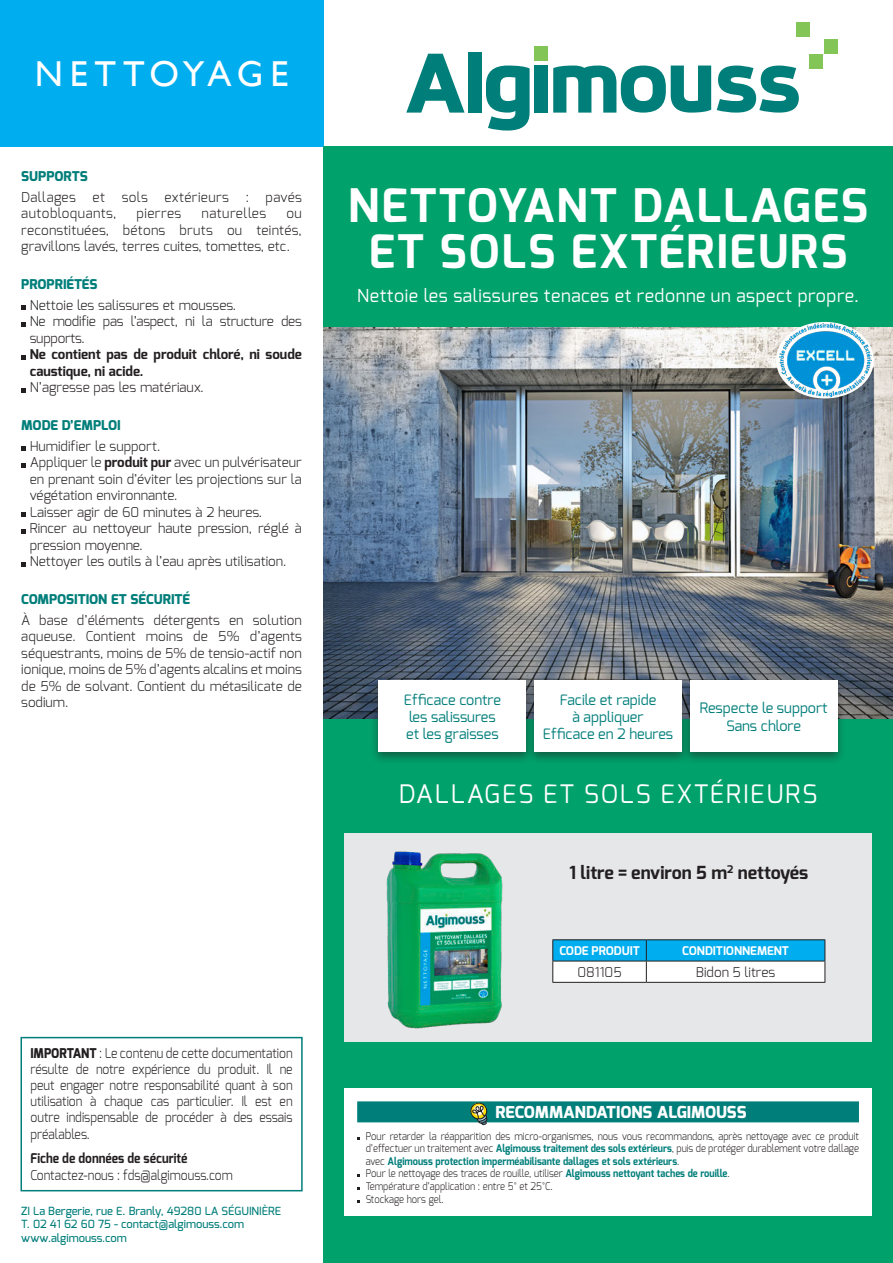
<style>
.page{position:relative;width:893px;height:1263px;background:#fff}
.page>*{position:absolute;margin:0;border:0;box-sizing:border-box;transform-origin:0 0}
.t1{font:700 46.2px/46.2px "Exo";letter-spacing:.04em;color:#fff;text-align:center}
.t2{font:36px "Gill Sans";letter-spacing:.17em;color:#fff}
.t3{font:25.5px "Exo";letter-spacing:.07em;color:#fff}
.t4{font:700 18px "Exo";color:#231f20}
.t5{font:17.85px "Exo";letter-spacing:.03em;color:#fff}
.t6{font:800 16.5px "Exo";color:#fff}
.t7{font:14.4px/17.2px "Exo";color:#007e7a;text-align:center}
.t8{font:300 13.5px/16.5px "Exo";color:#231f20;text-align:justify}
.t9{font:300 13.5px/16.2px "Exo";color:#231f20;text-align:justify;scale:.9 1}
.t10{font:300 13.5px/16.5px "Exo";letter-spacing:-.02em;color:#231f20}
.t11{font:700 13.5px/16.5px "Exo";color:#231f20}
.t12{font:800 13.5px "Exo";color:#007e7a}
.t13{font:300 13.5px/16.5px "Exo";letter-spacing:.025em;color:#231f20}
.t14{font:700 13.5px "Exo";color:#231f20;scale:.9 1}
.t15{font:300 13.5px "Exo";letter-spacing:.035em;color:#231f20}
.t16{font:700 12px "Exo";color:#fff}
.t17{font:500 11.25px/13.5px "Exo";color:#007e7a}
.t18{font:300 10.5px/12.6px "Exo";color:#231f20;scale:.9 1}
.s1{font-weight:700}
.s2{font-weight:800}
.s3{font-weight:700;color:#007e7a}
</style>
<div class="page">
<div style="left:323px;top:147px;width:570px;height:1116px;background:#00a16b"></div>
<div style="left:0;top:0;width:323px;height:147px;background:#00aeef"></div>
<svg style="left:406px;top:54px;width:59px;height:59px"></svg>
<div style="left:468px;top:53px;width:13px;height:60px;background:#007e7a"></div>
<svg style="left:486px;top:66px;width:44px;height:65px"></svg>
<svg style="left:553px;top:66px;width:158px;height:47px"></svg>
<svg style="left:717px;top:66px;width:82px;height:47px"></svg>
<div style="left:535px;top:66px;width:13px;height:47px;background:#007e7a"></div>
<div style="left:535px;top:46px;width:13px;height:15px;background:#84c557"></div>
<div style="left:797px;top:23px;width:13px;height:14px;background:#84c557"></div>
<div style="left:824px;top:39px;width:13px;height:15px;background:#84c557"></div>
<div style="left:810px;top:54px;width:13px;height:14px;background:#84c557"></div>
<div style="left:21px;top:1037px;width:282px;height:154px;border:2px solid #007e7a"></div>
<svg style="left:21px;top:305px;width:5px;height:5px"></svg>
<svg style="left:21px;top:322px;width:5px;height:4px"></svg>
<svg style="left:21px;top:355px;width:5px;height:4px"></svg>
<svg style="left:21px;top:388px;width:5px;height:4px"></svg>
<svg style="left:21px;top:446px;width:5px;height:5px"></svg>
<svg style="left:21px;top:463px;width:5px;height:4px"></svg>
<svg style="left:21px;top:512px;width:5px;height:5px"></svg>
<svg style="left:21px;top:529px;width:5px;height:4px"></svg>
<svg style="left:21px;top:562px;width:5px;height:4px"></svg>
<img style="left:323px;top:327px;width:570px;height:392px">
<div style="left:344px;top:833px;width:528px;height:209px;background:#e6e7e9"></div>
<img style="left:386px;top:851px;width:117px;height:178px">
<div style="left:344px;top:1089px;width:528px;height:127px;background:#fff"></div>
<div style="left:357px;top:1101px;width:502px;height:21px;background:#007e7a"></div>
<svg style="left:470px;top:1102px;width:18px;height:24px"></svg>
<hr style="left:552px;top:939px;width:94px;height:1px;background:#231f20">
<hr style="left:646px;top:939px;width:179px;height:1px;background:#231f20">
<svg style="left:552px;top:940px;width:274px;height:42px;background:#7bcdec"></svg>
<hr style="left:552px;top:982px;width:94px;height:1px;background:#231f20">
<hr style="left:646px;top:982px;width:179px;height:1px;background:#231f20">
<div style="left:370px;top:676px;width:165px;height:88px;background:#231f20;opacity:.5"></div>
<div style="left:378px;top:680px;width:148px;height:72px;background:#fff"></div>
<div style="left:526px;top:676px;width:164px;height:88px;background:#231f20;opacity:.5"></div>
<div style="left:534px;top:680px;width:148px;height:72px;background:#fff"></div>
<div style="left:681px;top:676px;width:165px;height:88px;background:#231f20;opacity:.5"></div>
<div style="left:690px;top:680px;width:148px;height:72px;background:#fff"></div>
<img style="left:776px;top:323px;width:98px;height:74px;border-radius:37px">
<h2 class="t2" style="left:35px;top:52px;width:255px">NETTOYAGE</h2>
<p class="t12" style="left:21px;top:168px;width:68px">SUPPORTS</p>
<p class="t13" style="left:21px;top:189px;width:282px">Dallages et sols extérieurs : pavés autobloquants,</p>
<p class="t15" style="left:136px;top:206px;width:46px">pierres</p>
<p class="t15" style="left:202px;top:206px;width:66px">naturelles</p>
<p class="t8" style="left:21px;top:205px;width:282px;text-indent:265px">ou reconstituées, bétons bruts ou teintés, gravillons lavés, terres cuites, tomettes, etc.</p>
<p class="t12" style="left:21px;top:276px;width:78px">PROPRIÉTÉS</p>
<p class="t10" style="left:30px;top:297px;width:274px">Nettoie les salissures et mousses.<br>Ne modifie pas l’aspect, ni la structure des supports.</p>
<p class="t11" style="left:30px;top:346px;width:274px">Ne contient pas de produit chloré, ni soude caustique, ni acide.</p>
<p class="t8" style="left:30px;top:379px;width:176px">N’agresse pas les matériaux.</p>
<p class="t12" style="left:21px;top:417px;width:101px">MODE D’EMPLOI</p>
<p class="t8" style="left:30px;top:438px;width:274px;text-align:left">Humidifier le support.<br>Appliquer le <span class="s1">produit pur</span> avec un pulvérisateur en prenant soin d’éviter les projections sur la végétation environnante.<br>Laisser agir de 60 minutes à 2 heures.<br>Rincer au nettoyeur haute pression, réglé à pression moyenne.<br>Nettoyer les outils à l’eau après utilisation.</p>
<p class="t12" style="left:21px;top:591px;width:170px">COMPOSITION ET SÉCURITÉ</p>
<p class="t8" style="left:21px;top:612px;width:282px">À base d’éléments détergents en solution aqueuse. Contient moins de 5% d’agents séquestrants, moins de 5% de tensio-actif non ionique, moins de 5% d’agents alcalins et moins de 5% de solvant. Contient du métasilicate de sodium.</p>
<p class="t9" style="left:31px;top:1046px;width:293px"><span class="s2">IMPORTANT</span> : Le contenu de cette documentation résulte de notre expérience du produit. Il ne peut engager notre responsabilité quant à son utilisation à chaque cas particulier. Il est en outre indispensable de procéder à des essais préalables.</p>
<p class="t14" style="left:31px;top:1151px;width:176px">Fiche de données de sécurité</p>
<p class="t9" style="left:31px;top:1168px;width:226px">Contactez-nous : fds@algimouss.com</p>
<p class="t17" style="left:21px;top:1204px;width:261px">ZI La Bergerie, rue E. Branly, 49280 LA SÉGUINIÈRE<br>T. 02 41 62 60 75 - contact@algimouss.com www.algimouss.com</p>
<h1 class="t1" style="left:348px;top:184px;width:521px">NETTOYANT DALLAGES<br>ET SOLS EXTÉRIEURS</h1>
<h3 class="t5" style="left:357px;top:286px;width:503px">Nettoie les salissures tenaces et redonne un aspect propre.</h3>
<p class="t7" style="left:404px;top:691px;width:99px;text-align:left">Efficace contre les salissures et les graisses</p>
<p class="t7" style="left:543px;top:691px;width:132px">Facile et rapide<br>à appliquer<br>Efficace en 2 heures</p>
<p class="t7" style="left:700px;top:700px;width:129px">Respecte le support<br>Sans chlore</p>
<h3 class="t3" style="left:399px;top:780px;width:420px">DALLAGES ET SOLS EXTÉRIEURS</h3>
<h3 class="t4" style="left:569px;top:862px;width:240px">1 litre = environ 5 m<sup>2</sup> nettoyés</h3>
<p class="t16" style="left:559px;top:944px;width:82px">CODE PRODUIT</p>
<p class="t16" style="left:682px;top:944px;width:108px">CONDITIONNEMENT</p>
<p class="t8" style="left:577px;top:964px;width:46px">081105</p>
<p class="t8" style="left:696px;top:964px;width:81px">Bidon 5 litres</p>
<p class="t6" style="left:495px;top:1103px;width:253px">RECOMMANDATIONS ALGIMOUSS</p>
<p class="t18" style="left:366px;top:1130px;width:550px">Pour retarder la réapparition des micro-organismes, nous vous recommandons, après nettoyage avec ce produit d’effectuer un traitement avec <span class="s3">Algimouss traitement des sols extérieurs</span>, puis de protéger durablement votre dallage avec <span class="s3">Algimouss protection imperméabilisante dallages et sols extérieurs</span>.<br>Pour le nettoyage des traces de rouille, utiliser <span class="s3">Algimouss nettoyant taches de rouille</span>.<br>Température d’application : entre 5° et 25°C.<br>Stockage hors gel.</p>
</div>
